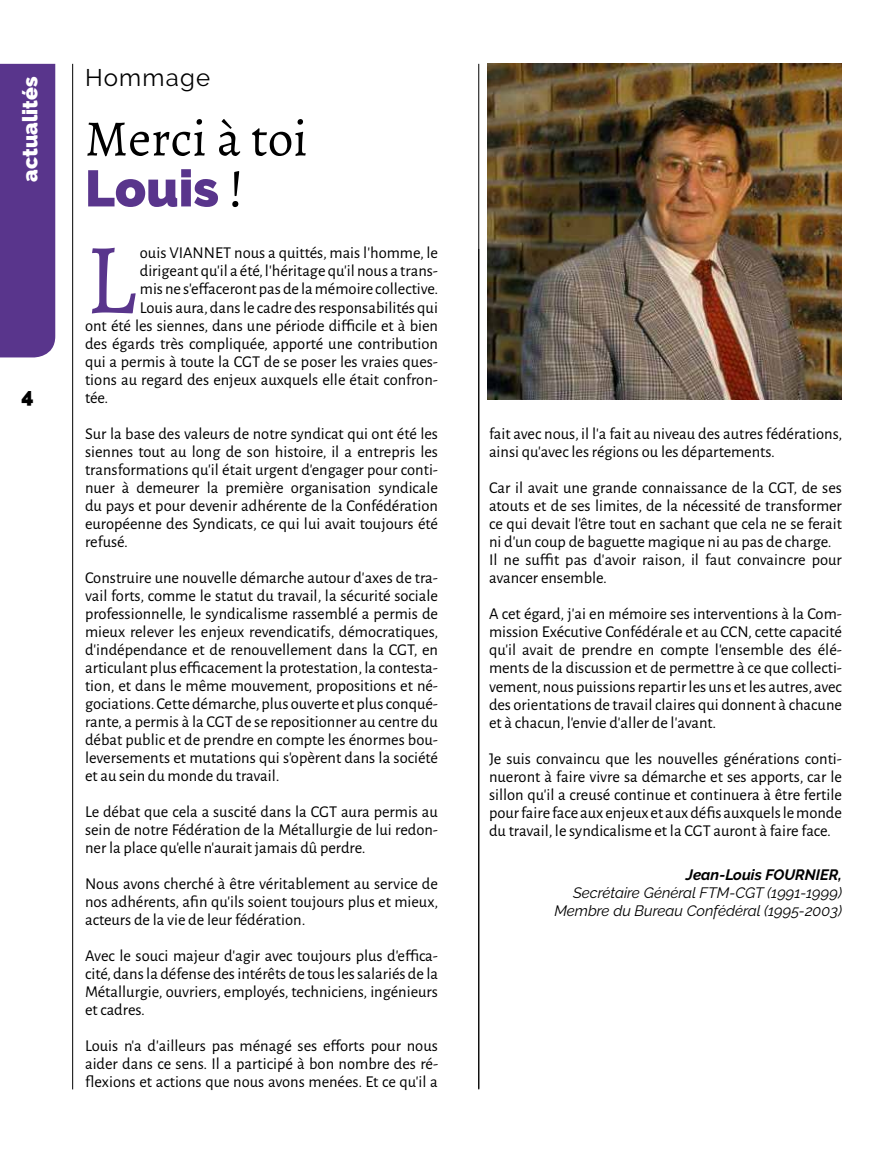
<style>
.page{position:relative;width:893px;height:1149px;background:#fff}
.page>*{position:absolute;margin:0;border:0;box-sizing:border-box;transform-origin:0 0}
.t1{font:100.2px "Alegreya";color:#59358c}
.t2{font:51px "Alegreya";color:#000}
.t3{font:900 51px "Raleway";color:#59358c}
.t4{font:24px "Raleway";letter-spacing:.05em;color:#000}
.t5{font:900 21px "Raleway";color:#fff}
.t6{font:900 21px "Raleway";color:#000}
.t7{font:16.5px/18px "Alegreya Sans";color:#000;text-align:justify}
.t8{font:italic 15px/18px "Raleway";color:#000;text-align:right}
.t9{font:italic 700 15px "Raleway";color:#000}
.s1{font-family:"Alegreya";font-weight:400;color:#000}
</style>
<div class="page">
<div style="left:0;top:64px;width:55px;height:293px;background:#59358c"></div>
<hr style="left:72px;top:64px;width:1px;height:1025px;background:#000">
<hr style="left:478px;top:64px;width:1px;height:1025px;background:#000">
<img style="left:488px;top:64px;width:354px;height:336px">
<p class="t5" style="left:18px;top:182px;width:107px;rotate:-90deg">actualités</p>
<p class="t6" style="left:21px;top:383px;width:14px">4</p>
<h3 class="t4" style="left:85px;top:63px;width:127px">Hommage</h3>
<h2 class="t2" style="left:85px;top:107px;width:224px">Merci à toi</h2>
<h2 class="t3" style="left:85px;top:159px;width:160px">Louis <span class="s1">!</span></h2>
<h1 class="t1" style="left:85px;top:218px;width:52px">L</h1>
<p class="t7" style="left:140px;top:243px;width:300px">ouis VIANNET nous a quittés, mais l’homme, le</p>
<p class="t7" style="left:140px;top:261px;width:300px">dirigeant qu’il a été, l’héritage qu’il nous a trans-</p>
<p class="t7" style="left:140px;top:279px;width:300px">mis ne s’effaceront pas de la mémoire collective.</p>
<p class="t7" style="left:140px;top:297px;width:300px">Louis aura, dans le cadre des responsabilités qui</p>
<p class="t7" style="left:85px;top:315px;width:354px">ont été les siennes, dans une période difficile et à bien</p>
<p class="t7" style="left:85px;top:333px;width:354px">des égards très compliquée, apporté une contribution</p>
<p class="t7" style="left:85px;top:351px;width:354px">qui a permis à toute la CGT de se poser les vraies ques-</p>
<p class="t7" style="left:85px;top:369px;width:354px">tions au regard des enjeux auxquels elle était confron-</p>
<p class="t7" style="left:85px;top:387px;width:25px">tée.</p>
<p class="t7" style="left:85px;top:423px;width:354px">Sur la base des valeurs de notre syndicat qui ont été les siennes tout au long de son histoire, il a entrepris les transformations qu’il était urgent d’engager pour conti&shy;nuer à demeurer la première organisation syndicale du pays et pour devenir adhérente de la Confédération européenne des Syndicats, ce qui lui avait toujours été refusé.</p>
<p class="t7" style="left:85px;top:567px;width:355px">Construire une nouvelle démarche autour d’axes de tra&shy;vail forts, comme le statut du travail, la sécurité sociale professionnelle, le syndicalisme rassemblé a permis de mieux relever les enjeux revendicatifs, démocratiques, d’indépendance et de renouvellement dans la CGT, en articulant plus efficacement la protestation, la contesta&shy;tion, et dans le même mouvement, propositions et né&shy;gociations. Cette démarche, plus ouverte et plus conqué&shy;rante, a permis à la CGT de se repositionner au centre du débat public et de prendre en compte les énormes bou&shy;leversements et mutations qui s’opèrent dans la société et au sein du monde du travail.</p>
<p class="t7" style="left:85px;top:801px;width:354px">Le débat que cela a suscité dans la CGT aura permis au sein de notre Fédération de la Métallurgie de lui redon&shy;ner la place qu’elle n’aurait jamais dû perdre.</p>
<p class="t7" style="left:85px;top:873px;width:355px">Nous avons cherché à être véritablement au service de nos adhérents, afin qu’ils soient toujours plus et mieux, acteurs de la vie de leur fédération.</p>
<p class="t7" style="left:85px;top:945px;width:354px">Avec le souci majeur d’agir avec toujours plus d’effica&shy;cité, dans la défense des intérêts de tous les salariés de la Métallurgie, ouvriers, employés, techniciens, ingénieurs et cadres.</p>
<p class="t7" style="left:85px;top:1035px;width:354px">Louis n’a d’ailleurs pas ménagé ses efforts pour nous aider dans ce sens. Il a participé à bon nombre des ré&shy;flexions et actions que nous avons menées. Et ce qu’il a</p>
<p class="t7" style="left:489px;top:424px;width:355px">fait avec nous, il l’a fait au niveau des autres fédérations, ainsi qu’avec les régions ou les départements.</p>
<p class="t7" style="left:489px;top:478px;width:354px;text-align:left">Car il avait une grande connaissance de la CGT, de ses atouts et de ses limites, de la nécessité de transformer ce qui devait l’être tout en sachant que cela ne se ferait ni d’un coup de baguette magique ni au pas de charge.<br>Il ne suffit pas d’avoir raison, il faut convaincre pour avancer ensemble.</p>
<p class="t7" style="left:489px;top:604px;width:354px">A cet égard, j’ai en mémoire ses interventions à la Com&shy;mission Exécutive Confédérale et au CCN, cette capacité qu’il avait de prendre en compte l’ensemble des élé&shy;ments de la discussion et de permettre à ce que collecti&shy;vement, nous puissions repartir les uns et les autres, avec des orientations de travail claires qui donnent à chacune et à chacun, l’envie d’aller de l’avant.</p>
<p class="t7" style="left:489px;top:748px;width:354px">Je suis convaincu que les nouvelles générations conti&shy;nueront à faire vivre sa démarche et ses apports, car le sillon qu’il a creusé continue et continuera à être fertile pour faire face aux enjeux et aux défis auxquels le monde du travail, le syndicalisme et la CGT auront à faire face.</p>
<p class="t9" style="left:686px;top:865px;width:158px">Jean-Louis FOURNIER,</p>
<p class="t8" style="left:554px;top:883px;width:289px">Secrétaire Général FTM-CGT (1991-1999)<br>Membre du Bureau Confédéral (1995-2003)</p>
</div>
